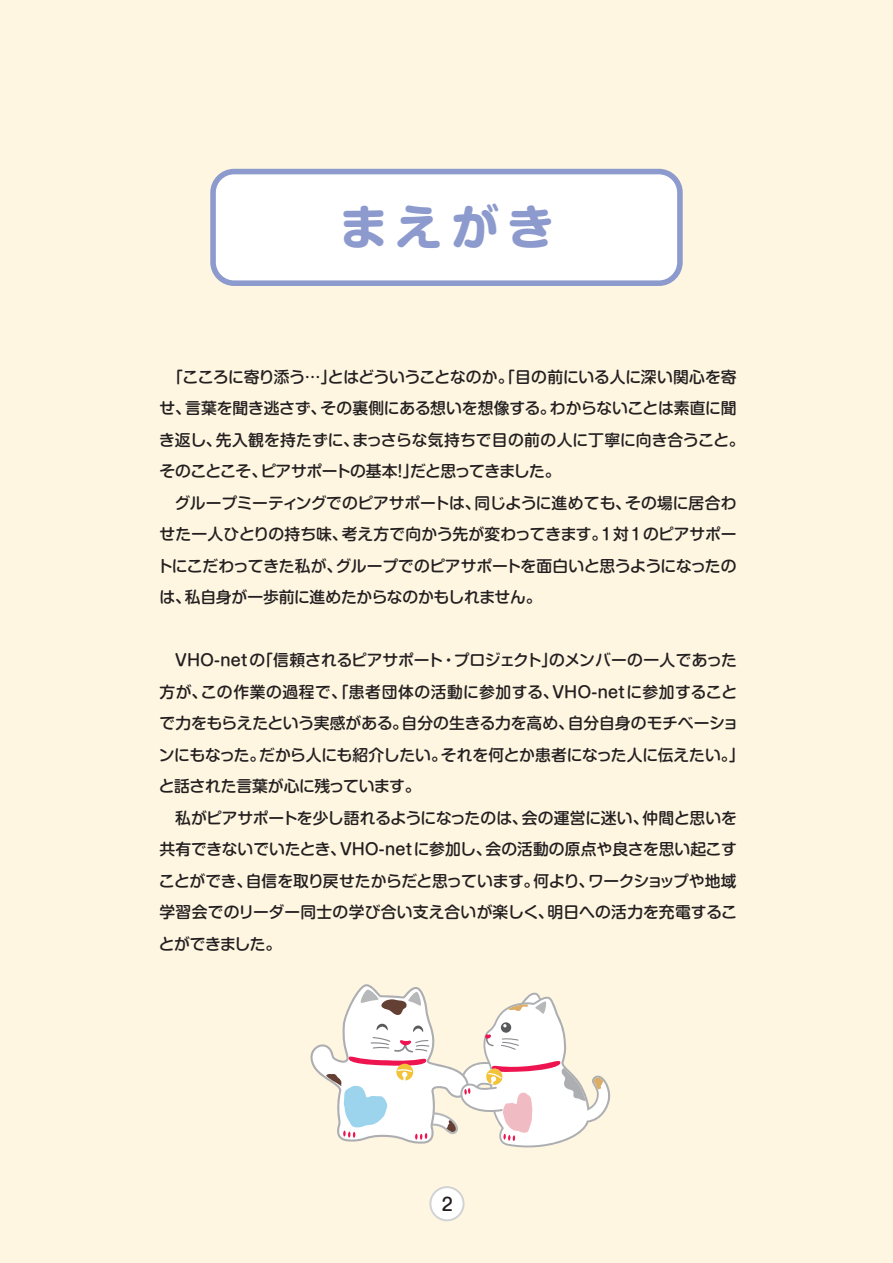
<style>
.page{position:relative;width:893px;height:1263px;background:#fef6e1}
.page>*{position:absolute;margin:0;border:0;box-sizing:border-box;transform-origin:0 0}
.t1{font:700 47.25px "Shin M Go Pro";color:#8d9acd}
.t2{font:500 17.55px "Shin M Go Pro";color:#231f20}
.t3{font:500 15.75px/31.5px "Shin M Go Pro";letter-spacing:-.005em;color:#231f20}
</style>
<div class="page">
<div style="left:213px;top:172px;width:467px;height:111px;background:#fff;border-radius:21px"></div>
<div style="left:210px;top:169px;width:473px;height:117px;border:6px solid #8d9acd;border-radius:21px"></div>
<svg style="left:310px;top:984px;width:301px;height:164px"></svg>
<div style="left:430px;top:1187px;width:34px;height:33px;background:#fff;border-radius:50%"></div>
<div style="left:429px;top:1186px;width:36px;height:35px;border:2px solid #d1d2d4;border-radius:50%"></div>
<h1 class="t1" style="left:340px;top:189px;width:216px">まえがき</h1>
<p class="t3" style="left:157px;top:359px;width:589px">　「こころに寄り添う…」とはどういうことなのか。「目の前にいる人に深い関心を寄せ、言葉を聞き逃さず、その裏側にある想いを想像する。わからないことは素直に聞き返し、先入観を持たずに、まっさらな気持ちで目の前の人に丁寧に向き合うこと。そのことこそ、ピアサポートの基本！」だと思ってきました。<br>　グループミーティングでのピアサポートは、同じように進めても、その場に居合わせた一人ひとりの持ち味、考え方で向かう先が変わってきます。1対1のピアサポートにこだわってきた私が、グループでのピアサポートを面白いと思うようになったのは、私自身が一歩前に進めたからなのかもしれません。</p>
<p class="t3" style="left:159px;top:642px;width:587px">　VHO-netの「信頼されるピアサポート・プロジェクト」のメンバーの一人であった方が、この作業の過程で、「患者団体の活動に参加する、VHO-netに参加することで力をもらえたという実感がある。自分の生きる力を高め、自分自身のモチベーションにもなった。だから人にも紹介したい。それを何とか患者になった人に伝えたい。」と話された言葉が心に残っています。<br>　私がピアサポートを少し語れるようになったのは、会の運営に迷い、仲間と思いを共有できないでいたとき、VHO-netに参加し、会の活動の原点や良さを思い起こすことができ、自信を取り戻せたからだと思っています。何より、ワークショップや地域学習会でのリーダー同士の学び合い支え合いが楽しく、明日への活力を充電することができました。</p>
<p class="t2" style="left:442px;top:1190px;width:13px">2</p>
</div>
